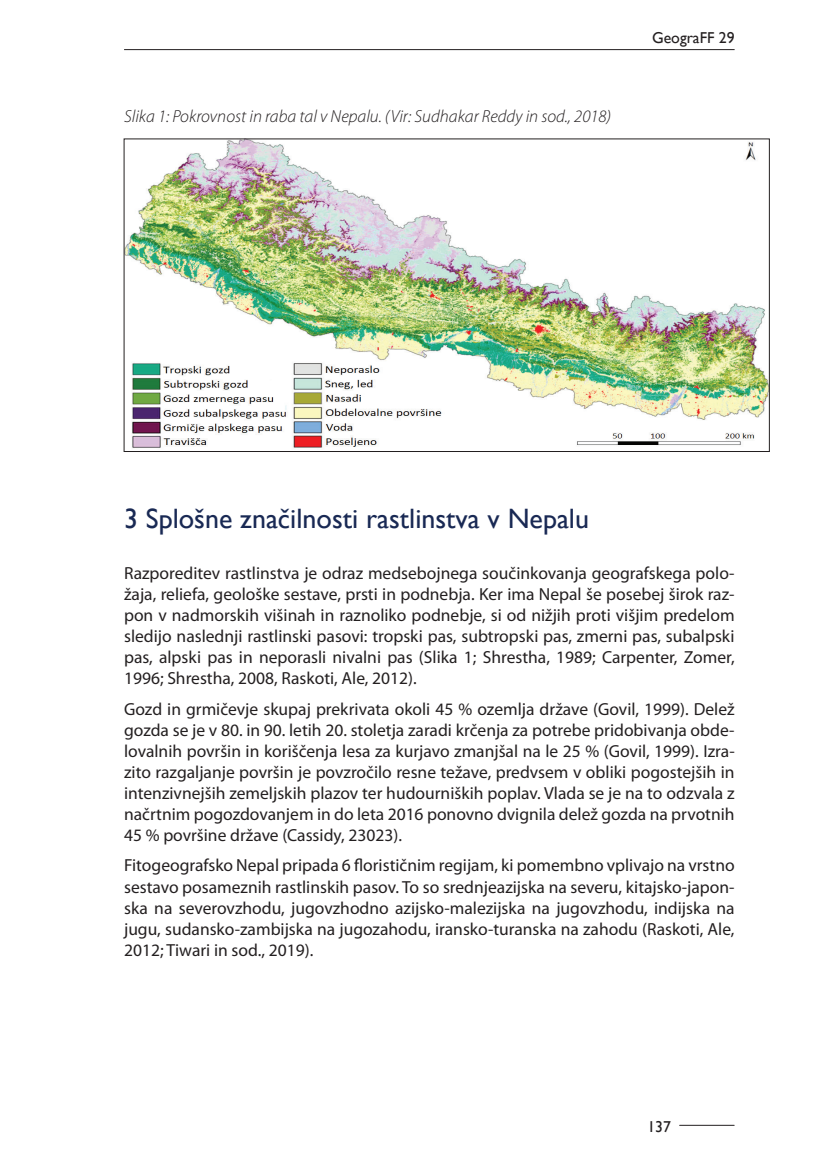
<style>
.page{position:relative;width:819px;height:1166px;background:#fff}
.page>*{position:absolute;margin:0;border:0;box-sizing:border-box;transform-origin:0 0}
.t1{font:28px "Gill Sans";color:#192954}
.t2{font:17.5px/21px "Myriad Pro";color:#231f20;text-align:justify}
.t3{font:italic 300 17.5px "Myriad Pro";color:#231f20}
.t4{font:15.75px "Gill Sans";color:#231f20}
</style>
<div class="page">
<hr style="left:124px;top:49px;width:610px;height:1px;background:#231f20">
<hr style="left:679px;top:1125px;width:55px;height:1px;background:#231f20">
<img style="left:126px;top:140px;width:641px;height:308px">
<p class="t3" style="left:124px;top:106px;width:488px">Slika 1: Pokrovnost in raba tal v Nepalu. (Vir: Sudhakar Reddy in sod., 2018)</p>
<p class="t4" style="left:652px;top:28px;width:84px">GeograFF 29</p>
<h1 class="t1" style="left:124px;top:502px;width:466px">3 Splošne značilnosti rastlinstva v Nepalu</h1>
<p class="t2" style="left:124px;top:562px;width:612px">Razporeditev rastlinstva je odraz medsebojnega součinkovanja geografskega polo&shy;žaja, reliefa, geološke sestave, prsti in podnebja. Ker ima Nepal še posebej širok raz&shy;pon v nadmorskih višinah in raznoliko podnebje, si od nižjih proti višjim predelom sledijo naslednji rastlinski pasovi: tropski pas, subtropski pas, zmerni pas, subalpski pas, alpski pas in neporasli nivalni pas (Slika 1; Shrestha, 1989; Carpenter, Zomer, 1996; Shrestha, 2008, Raskoti, Ale, 2012).</p>
<p class="t2" style="left:124px;top:698px;width:612px">Gozd in grmičevje skupaj prekrivata okoli 45 % ozemlja države (Govil, 1999). Delež gozda se je v 80. in 90. letih 20. stoletja zaradi krčenja za potrebe pridobivanja obde&shy;lovalnih površin in koriščenja lesa za kurjavo zmanjšal na le 25 % (Govil, 1999). Izra&shy;zito razgaljanje površin je povzročilo resne težave, predvsem v obliki pogostejših in intenzivnejših zemeljskih plazov ter hudourniških poplav. Vlada se je na to odzvala z načrtnim pogozdovanjem in do leta 2016 ponovno dvignila delež gozda na prvotnih 45 % površine države (Cassidy, 23023).</p>
<p class="t2" style="left:124px;top:855px;width:612px">Fitogeografsko Nepal pripada 6 florističnim regijam, ki pomembno vplivajo na vrstno sestavo posameznih rastlinskih pasov. To so srednjeazijska na severu, kitajsko-japon&shy;ska na severovzhodu, jugovzhodno azijsko-malezijska na jugovzhodu, indijska na jugu, sudansko-zambijska na jugozahodu, iransko-turanska na zahodu (Raskoti, Ale, 2012; Tiwari in sod., 2019).</p>
<p class="t4" style="left:647px;top:1118px;width:25px">137</p>
</div>
